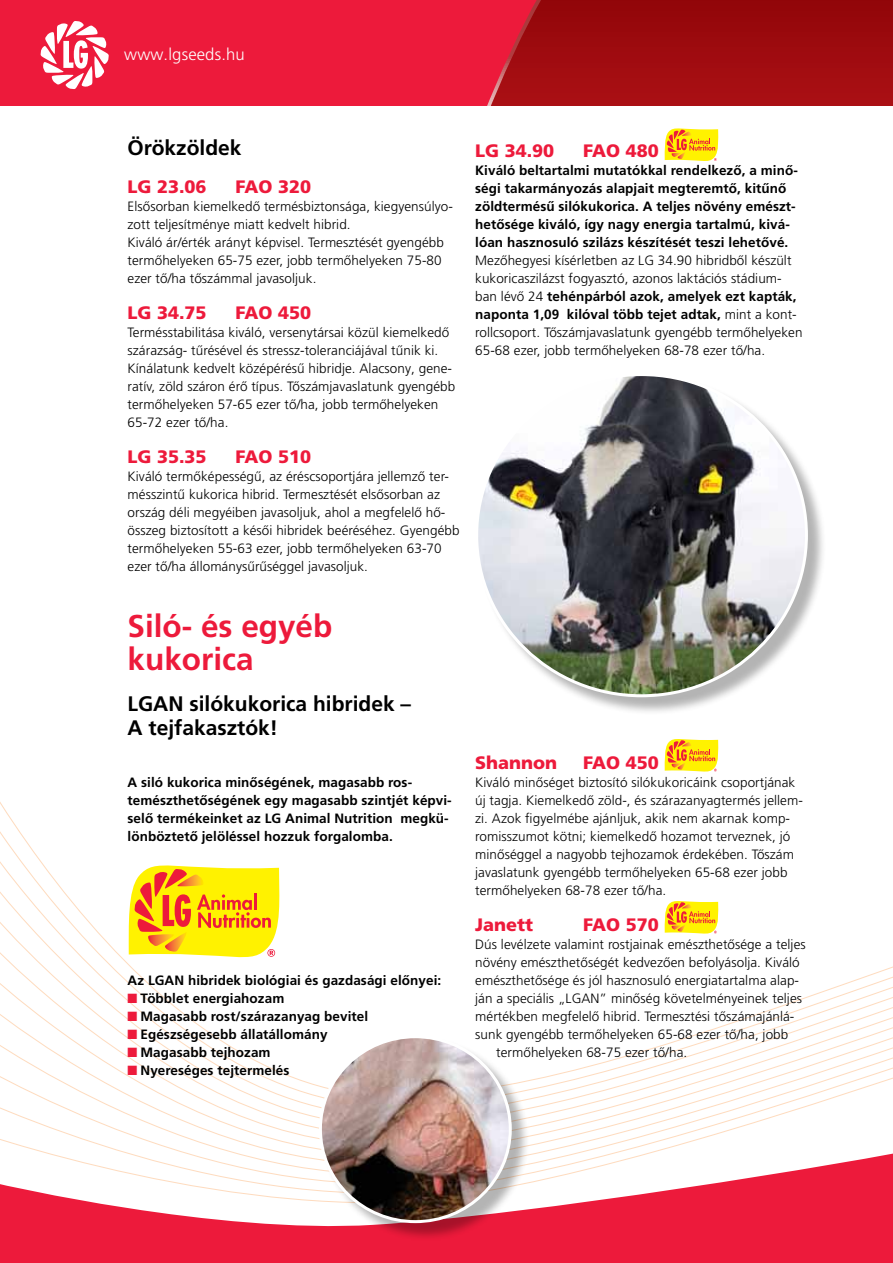
<style>
.page{position:relative;width:893px;height:1263px;background:#9f0b10}
.page>*{position:absolute;margin:0;border:0;box-sizing:border-box;transform-origin:0 0}
.t1{font:700 31.5px/33px "Frutiger LT Pro";color:#ed1a3b}
.t2{font:700 21px/24px "Frutiger LT Pro";color:#000}
.t3{font:900 18px "Frutiger LT Pro";color:#ed1a3b}
.t4{font:300 16.65px "Frutiger LT Pro";letter-spacing:.01em;color:#fff}
.t5{font:300 13.5px/18px "Frutiger LT Pro";letter-spacing:.005em;color:#000}
.t6{font:700 13.5px/18px "Frutiger LT Pro";letter-spacing:.005em;color:#000}
.s1{color:#ed1a3b}
.s2{font-weight:700}
</style>
<div class="page">
<svg style="left:0;top:0;width:554px;height:106px;background:#e61937"></svg>
<div style="left:0;top:106px;width:893px;height:1157px;background:#fff"></div>
<svg style="left:0;top:866px;width:893px;height:237px"></svg>
<svg style="left:0;top:1103px;width:893px;height:160px"></svg>
<svg style="left:40px;top:20px;width:70px;height:70px;background:#f47689"></svg>
<div style="left:322px;top:1038px;width:208px;height:203px;background:#000;opacity:.3"></div>
<img style="left:320px;top:1037px;width:190px;height:184px">
<div style="left:478px;top:376px;width:348px;height:339px;background:#000;opacity:.3"></div>
<img style="left:478px;top:376px;width:328px;height:320px">
<svg style="left:664px;top:128px;width:55px;height:33px;background:#fbca29"></svg>
<svg style="left:128px;top:865px;width:154px;height:102px"></svg>
<svg style="left:664px;top:739px;width:55px;height:33px;background:#fbca29"></svg>
<svg style="left:664px;top:898px;width:55px;height:39px"></svg>
<p class="t4" style="left:124px;top:45px;width:122px">www.lgseeds.hu</p>
<h2 class="t2" style="left:128px;top:136px;width:115px">Örökzöldek</h2>
<h3 class="t3" style="left:128px;top:176px;width:81px">LG 23.06</h3>
<h3 class="t3" style="left:236px;top:176px;width:77px">FAO 320</h3>
<p class="t5" style="left:128px;top:197px;width:327px">Elsősorban kiemelkedő termésbiztonsága, kiegyensúlyo&shy;zott teljesítménye miatt kedvelt hibrid.<br>Kiváló ár/érték arányt képvisel. Termesztését gyengébb termőhelyeken 65-75 ezer, jobb termőhelyeken 75-80 ezer tő/ha tőszámmal javasoljuk.</p>
<h3 class="t3" style="left:128px;top:302px;width:81px">LG 34.75</h3>
<h3 class="t3" style="left:236px;top:302px;width:77px">FAO 450</h3>
<p class="t5" style="left:128px;top:323px;width:329px">Termésstabilitása kiváló, versenytársai közül kiemelkedő szárazság- tűrésével és stressz-toleranciájával tűnik ki.<br>Kínálatunk kedvelt középérésű hibridje. Alacsony, gene&shy;ratív, zöld száron érő típus. Tőszámjavaslatunk gyengébb termőhelyeken 57-65 ezer tő/ha, jobb termőhelyeken 65-72 ezer tő/ha.</p>
<h3 class="t3" style="left:128px;top:446px;width:81px">LG 35.35</h3>
<h3 class="t3" style="left:236px;top:446px;width:77px">FAO 510</h3>
<p class="t5" style="left:128px;top:467px;width:334px">Kiváló termőképességű, az éréscsoportjára jellemző ter&shy;mésszintű kukorica hibrid. Termesztését elsősorban az ország déli megyéiben javasoljuk, ahol a megfelelő hő&shy;összeg biztosított a késői hibridek beéréséhez. Gyengébb termőhelyeken 55-63 ezer, jobb termőhelyeken 63-70 ezer tő/ha állománysűrűséggel javasoljuk.</p>
<h1 class="t1" style="left:128px;top:610px;width:206px">Siló- és egyéb kukorica</h1>
<h2 class="t2" style="left:128px;top:691px;width:285px">LGAN silókukorica hibridek –<br>A tejfakasztók!</h2>
<p class="t6" style="left:128px;top:773px;width:326px">A siló kukorica minőségének, magasabb ros&shy;temészthetőségének egy magasabb szintjét képvi&shy;selő termékeinket az LG Animal Nutrition megkü&shy;lönböztető jelöléssel hozzuk forgalomba.</p>
<p class="t6" style="left:128px;top:971px;width:315px">Az LGAN hibridek biológiai és gazdasági előnyei:</p>
<p class="t6" style="left:128px;top:989px;width:158px"><span class="s1">■</span> Többlet energiahozam</p>
<p class="t6" style="left:128px;top:1007px;width:242px"><span class="s1">■</span> Magasabb rost/szárazanyag bevitel</p>
<p class="t6" style="left:128px;top:1025px;width:202px"><span class="s1">■</span> Egészségesebb állatállomány</p>
<p class="t6" style="left:128px;top:1043px;width:145px"><span class="s1">■</span> Magasabb tejhozam</p>
<p class="t6" style="left:128px;top:1061px;width:163px"><span class="s1">■</span> Nyereséges tejtermelés</p>
<h3 class="t3" style="left:475px;top:140px;width:81px">LG 34.90</h3>
<h3 class="t3" style="left:583px;top:140px;width:77px">FAO 480</h3>
<p class="t6" style="left:475px;top:161px;width:324px">Kiváló beltartalmi mutatókkal rendelkező, a minő&shy;ségi takarmányozás alapjait megteremtő, kitűnő zöldtermésű silókukorica. A teljes növény emészt&shy;hetősége kiváló, így nagy energia tartalmú, kivá&shy;lóan hasznosuló szilázs készítését teszi lehetővé.</p>
<p class="t5" style="left:475px;top:251px;width:329px">Mezőhegyesi kísérletben az LG 34.90 hibridből készült kukoricaszilázst fogyasztó, azonos laktációs stádium&shy;ban lévő 24 <span class="s2">tehénpárból azok, amelyek ezt kapták, naponta 1,09 kilóval több tejet adtak,</span> mint a kont&shy;rollcsoport. Tőszámjavaslatunk gyengébb termőhelyeken 65-68 ezer, jobb termőhelyeken 68-78 ezer tő/ha.</p>
<h3 class="t3" style="left:475px;top:752px;width:84px">Shannon</h3>
<h3 class="t3" style="left:583px;top:752px;width:77px">FAO 450</h3>
<p class="t5" style="left:475px;top:773px;width:329px">Kiváló minőséget biztosító silókukoricáink csoportjának új tagja. Kiemelkedő zöld-, és szárazanyagtermés jellem&shy;zi. Azok figyelmébe ajánljuk, akik nem akarnak komp&shy;romisszumot kötni; kiemelkedő hozamot terveznek, jó minőséggel a nagyobb tejhozamok érdekében. Tőszám javaslatunk gyengébb termőhelyeken 65-68 ezer jobb termőhelyeken 68-78 ezer tő/ha.</p>
<h3 class="t3" style="left:475px;top:914px;width:59px">Janett</h3>
<h3 class="t3" style="left:583px;top:914px;width:77px">FAO 570</h3>
<p class="t5" style="left:475px;top:935px;width:332px">Dús levélzete valamint rostjainak emészthetősége a teljes</p>
<p class="t5" style="left:475px;top:953px;width:326px">növény emészthetőségét kedvezően befolyásolja. Kiváló</p>
<p class="t5" style="left:475px;top:971px;width:325px">emészthetősége és jól hasznosuló energiatartalma alap-</p>
<p class="t5" style="left:475px;top:989px;width:328px">ján a speciális „LGAN” minőség követelményeinek teljes</p>
<p class="t5" style="left:475px;top:1007px;width:321px">mértékben megfelelő hibrid. Termesztési tőszámajánlá-</p>
<p class="t5" style="left:475px;top:1025px;width:315px">sunk gyengébb termőhelyeken 65-68 ezer tő/ha, jobb</p>
<p class="t5" style="left:496px;top:1043px;width:193px">termőhelyeken 68-75 ezer tő/ha.</p>
</div>
